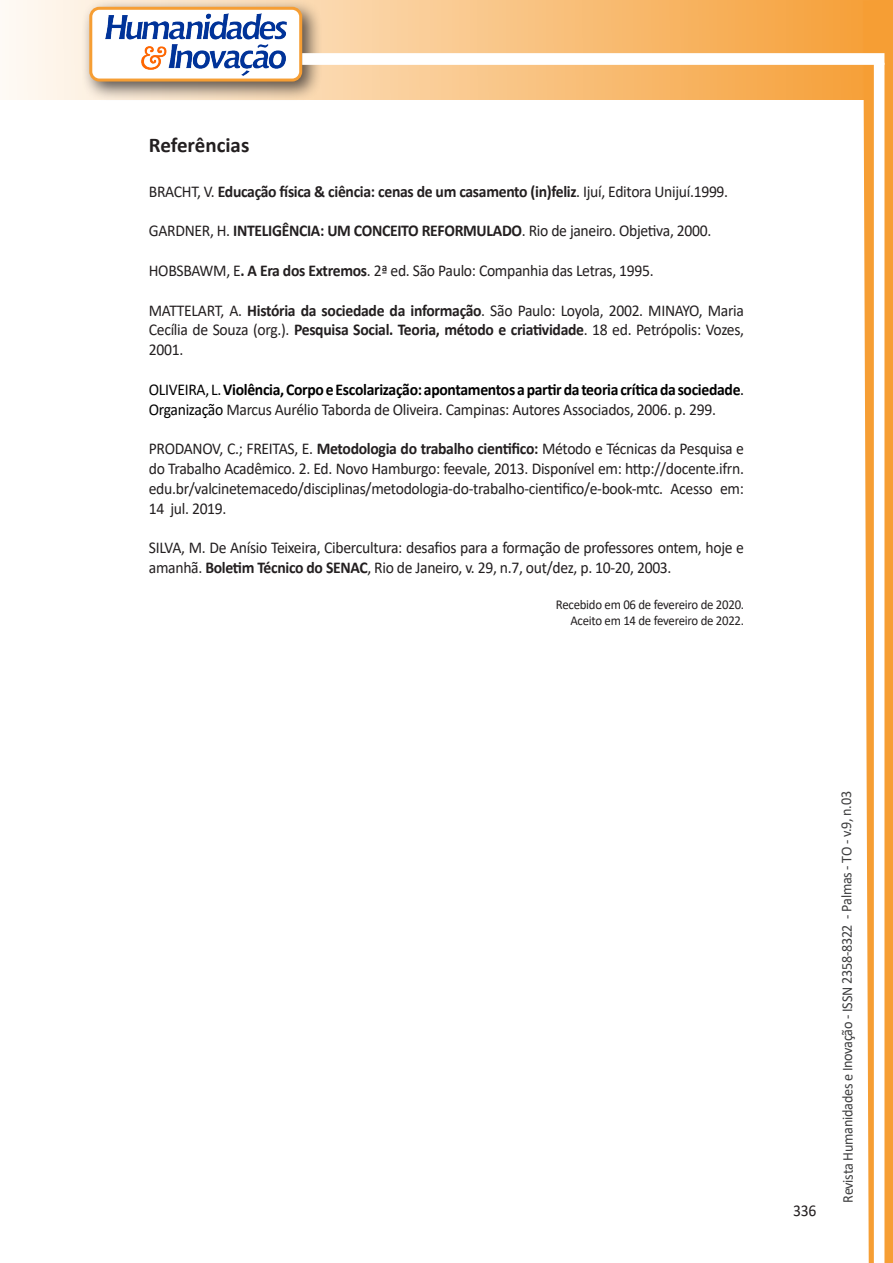
<style>
.page{position:relative;width:893px;height:1263px;background:#fff}
.page>*{position:absolute;margin:0;border:0;box-sizing:border-box;transform-origin:0 0}
.Titulo_2{font:700 21px "Calibri";color:#231f20}
.texto{font:16.5px/19.8px "Calibri";letter-spacing:-.02em;color:#231f20;text-align:justify;scale:.95 1}
.texto-2{font:700 16.5px/19.8px "Calibri";letter-spacing:-.02em;color:#000;scale:.95 1}
.texto-3{font:700 16.5px "Calibri";letter-spacing:-.02em;color:#231f20;scale:.95 1}
.t1{font:15px "Calibri";letter-spacing:-.025em;color:#3e3e3f;scale:.95 1}
.texto-4{font:13.5px "Calibri";letter-spacing:-.02em;color:#231f20;scale:.95 1}
.s1{font-weight:400}
.s2{font-weight:700}
.s3{font-weight:400;color:#231f20}
</style>
<div class="page">
<svg style="left:5px;top:0;width:858px;height:100px;background:#f9c484"></svg>
<div style="left:81px;top:0;width:241px;height:102px;background:#231f20;opacity:.75"></div>
<div style="left:91px;top:8px;width:210px;height:72px;background:#fff;border-radius:9px"></div>
<div style="left:89px;top:7px;width:213px;height:75px;border:3px solid #f69e34;border-radius:9px"></div>
<div style="left:302px;top:53px;width:582px;height:12px;background:#fff;border:2px solid #fff"></div>
<svg style="left:863px;top:0;width:30px;height:1263px"></svg>
<img style="left:105px;top:13px;width:181px;height:62px">
<p class="Titulo_2" style="left:149px;top:130px;width:102px">Referências</p>
<p class="texto-3" style="left:149px;top:180px;width:611px"><span class="s1">BRACHT, V.</span> Educação física &amp; ciência: cenas de um casamento (in)feliz<span class="s1">. Ijuí, Editora Unijuí.1999.</span></p>
<p class="texto" style="left:149px;top:221px;width:594px">GARDNER, H. <span class="s2">INTELIGÊNCIA: UM CONCEITO REFORMULADO</span>. Rio de janeiro. Objetiva, 2000.</p>
<p class="texto" style="left:149px;top:260px;width:533px">HOBSBAWM, E<span class="s2">. A Era dos Extremos</span>. 2ª ed. São Paulo: Companhia das Letras, 1995.</p>
<p class="texto" style="left:149px;top:300px;width:628px">MATTELART, A. <span class="s2">História da sociedade da informação</span>. São Paulo: Loyola, 2002. MINAYO, Maria Cecília de Souza (org.). <span class="s2">Pesquisa Social. Teoria, método e criatividade</span>. 18 ed. Petrópolis: Vozes, 2001.</p>
<p class="texto-2" style="left:149px;top:379px;width:628px"><span class="s1">OLIVEIRA, L.</span> Violência, Corpo e Escolarização: apontamentos a partir da teoria crítica da sociedade<span class="s1">.<br>Organização</span> <span class="s3">Marcus Aurélio Taborda de Oliveira. Campinas: Autores Associados, 2006. p. 299.</span></p>
<p class="texto" style="left:149px;top:438px;width:628px">PRODANOV, C.; FREITAS, E. <span class="s2">Metodologia do trabalho cientifico:</span> Método e Técnicas da Pesquisa e do Trabalho Acadêmico. 2. Ed. Novo Hamburgo: feevale, 2013. Disponível em: http://docente.ifrn. edu.br/valcinetemacedo/disciplinas/metodologia-do-trabalho-cientifico/e-book-mtc. Acesso em:<br>14 jul. 2019.</p>
<p class="texto" style="left:149px;top:537px;width:628px">SILVA, M. De Anísio Teixeira, Cibercultura: desafios para a formação de professores ontem, hoje e amanhã. <span class="s2">Boletim Técnico do SENAC</span>, Rio de Janeiro, v. 29, n.7, out/dez, p. 10-20, 2003.</p>
<p class="texto-4" style="left:556px;top:595px;width:200px">Recebido em 06 de fevereiro de 2020.</p>
<p class="texto-4" style="left:570px;top:611px;width:184px">Aceito em 14 de fevereiro de 2022.</p>
<p class="texto" style="left:793px;top:1200px;width:26px">336</p>
<p class="t1" style="left:837px;top:1203px;width:435px;rotate:-90deg">Revista Humanidades e Inovação - ISSN 2358-8322 - Palmas - TO - v.9, n.03</p>
</div>
